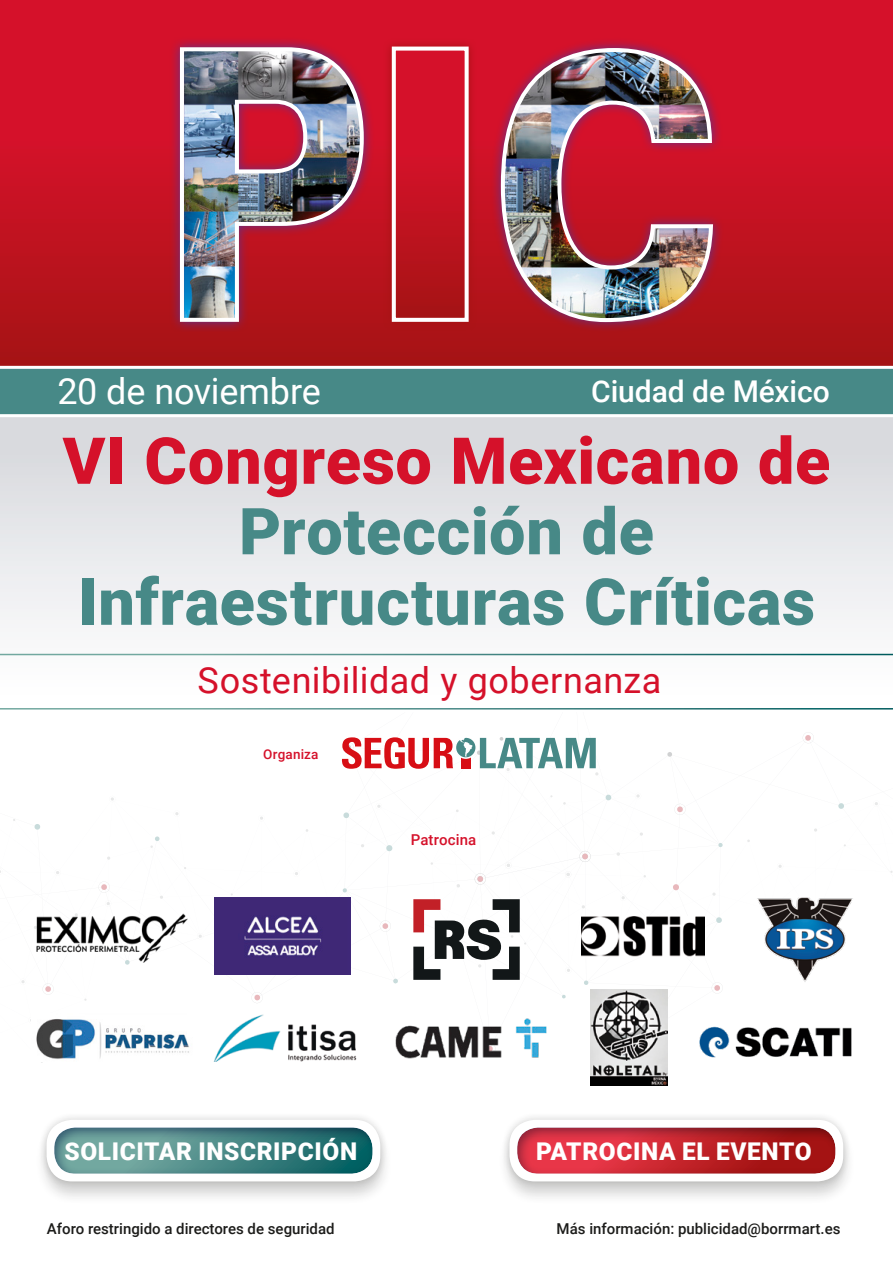
<style>
.page{position:relative;width:893px;height:1263px;background:#fff}
.page>*{position:absolute;margin:0;border:0;box-sizing:border-box;transform-origin:0 0}
.t1{font:900 64.65px "Roboto";letter-spacing:.01em;color:#478987}
.t2{font:900 64.65px "Roboto";letter-spacing:.015em;color:#d5112a}
.t3{font:36px "Roboto";letter-spacing:.01em;color:#d5112a}
.t4{font:36px "Roboto";letter-spacing:-.005em;color:#fff}
.t5{font:500 30px "Roboto";letter-spacing:-.005em;color:#fff}
.t6{font:900 24.45px "Roboto";letter-spacing:.025em;color:#fff}
.t7{font:500 15px "Roboto";color:#1c1c1a}
.t8{font:500 15px "Roboto";letter-spacing:.005em;color:#d5112a}
.t9{font:500 13.5px "Roboto";letter-spacing:.01em;color:#d5112a}
</style>
<div class="page">
<div style="left:0;top:417px;width:893px;height:282px;background:linear-gradient(to bottom,#d6d7db,#fefeff)"></div>
<svg style="left:34px;top:824px;width:6px;height:6px"></svg>
<svg style="left:343px;top:812px;width:6px;height:6px"></svg>
<svg style="left:386px;top:845px;width:7px;height:7px"></svg>
<svg style="left:343px;top:888px;width:4px;height:4px"></svg>
<svg style="left:393px;top:979px;width:5px;height:5px"></svg>
<svg style="left:150px;top:836px;width:10px;height:12px"></svg>
<svg style="left:43px;top:983px;width:8px;height:9px"></svg>
<svg style="left:98px;top:884px;width:11px;height:9px"></svg>
<svg style="left:252px;top:992px;width:10px;height:9px"></svg>
<svg style="left:380px;top:920px;width:10px;height:12px"></svg>
<svg style="left:716px;top:917px;width:6px;height:6px"></svg>
<svg style="left:584px;top:980px;width:4px;height:5px"></svg>
<svg style="left:673px;top:884px;width:6px;height:6px"></svg>
<svg style="left:718px;top:843px;width:5px;height:4px"></svg>
<svg style="left:667px;top:752px;width:5px;height:5px"></svg>
<svg style="left:838px;top:803px;width:6px;height:6px"></svg>
<svg style="left:605px;top:794px;width:6px;height:7px"></svg>
<svg style="left:803px;top:733px;width:10px;height:10px"></svg>
<svg style="left:675px;top:806px;width:10px;height:9px"></svg>
<svg style="left:711px;top:982px;width:11px;height:9px"></svg>
<svg style="left:579px;top:851px;width:12px;height:11px"></svg>
<svg style="left:474px;top:873px;width:12px;height:12px"></svg>
<div style="left:0;top:0;width:893px;height:371px;background:linear-gradient(to bottom,#e0112f,#ab1317)"></div>
<svg style="left:383px;top:38px;width:94px;height:293px;background:#c01522"></svg>
<div style="left:394px;top:49px;width:73px;height:271px;background:linear-gradient(to bottom,#e1112f,#ab1317)"></div>
<div style="left:392px;top:47px;width:77px;height:275px;border:4px solid #fff"></div>
<svg style="left:490px;top:37px;width:233px;height:296px;background:#c11225"></svg>
<img style="left:499px;top:46px;width:216px;height:278px">
<svg style="left:169px;top:36px;width:205px;height:296px;background:#bd1329"></svg>
<img style="left:178px;top:45px;width:188px;height:279px">
<svg style="left:0;top:366px;width:893px;height:49px;background:#54918f"></svg>
<svg style="left:342px;top:737px;width:111px;height:32px"></svg>
<svg style="left:455px;top:737px;width:21px;height:21px"></svg>
<div style="left:455px;top:736px;width:22px;height:23px;border:1px solid #fff;border-radius:50%"></div>
<svg style="left:459px;top:736px;width:139px;height:39px"></svg>
<img style="left:34px;top:913px;width:154px;height:50px">
<img style="left:757px;top:898px;width:96px;height:84px">
<img style="left:581px;top:917px;width:124px;height:39px">
<img style="left:36px;top:1019px;width:153px;height:40px">
<img style="left:213px;top:1014px;width:144px;height:48px">
<img style="left:699px;top:1026px;width:153px;height:32px">
<img style="left:590px;top:989px;width:78px;height:96px">
<img style="left:395px;top:1018px;width:152px;height:41px">
<img style="left:214px;top:897px;width:137px;height:77px">
<svg style="left:413px;top:899px;width:113px;height:81px"></svg>
<hr style="left:0;top:654px;width:893px;height:1px;background:#fff">
<div style="left:35px;top:1119px;width:358px;height:85px;background:#1c1c1a;opacity:.2"></div>
<div style="left:39px;top:1111px;width:350px;height:79px;background:#1c1c1a;opacity:.2"></div>
<div style="left:47px;top:1120px;width:333px;height:61px;background:#fff;border-radius:26px"></div>
<div style="left:53px;top:1127px;width:321px;height:48px;background:#12377f;opacity:.6"></div>
<div style="left:498px;top:1119px;width:358px;height:85px;background:#1c1c1a;opacity:.2"></div>
<div style="left:502px;top:1111px;width:349px;height:79px;background:#1c1c1a;opacity:.2"></div>
<div style="left:509px;top:1120px;width:334px;height:61px;background:#fff;border-radius:26px"></div>
<div style="left:516px;top:1127px;width:321px;height:48px;background:#12377f;opacity:.45"></div>
<p class="t4" style="left:57px;top:366px;width:265px">20 de noviembre</p>
<p class="t5" style="left:591px;top:371px;width:240px">Ciudad de México</p>
<p class="t2" style="left:63px;top:415px;width:769px">VI Congreso Mexicano de</p>
<p class="t1" style="left:239px;top:486px;width:416px">Protección de</p>
<p class="t1" style="left:78px;top:556px;width:739px">Infraestructuras Críticas</p>
<p class="t3" style="left:198px;top:655px;width:465px">Sostenibilidad y gobernanza</p>
<p class="t9" style="left:263px;top:745px;width:57px">Organiza</p>
<p class="t8" style="left:411px;top:829px;width:67px">Patrocina</p>
<p class="t6" style="left:65px;top:1134px;width:294px">SOLICITAR INSCRIPCIÓN</p>
<p class="t6" style="left:536px;top:1134px;width:277px">PATROCINA EL EVENTO</p>
<p class="t7" style="left:47px;top:1218px;width:289px">Aforo restringido a directores de seguridad</p>
<p class="t7" style="left:557px;top:1218px;width:285px">Más información: publicidad@borrmart.es</p>
</div>
